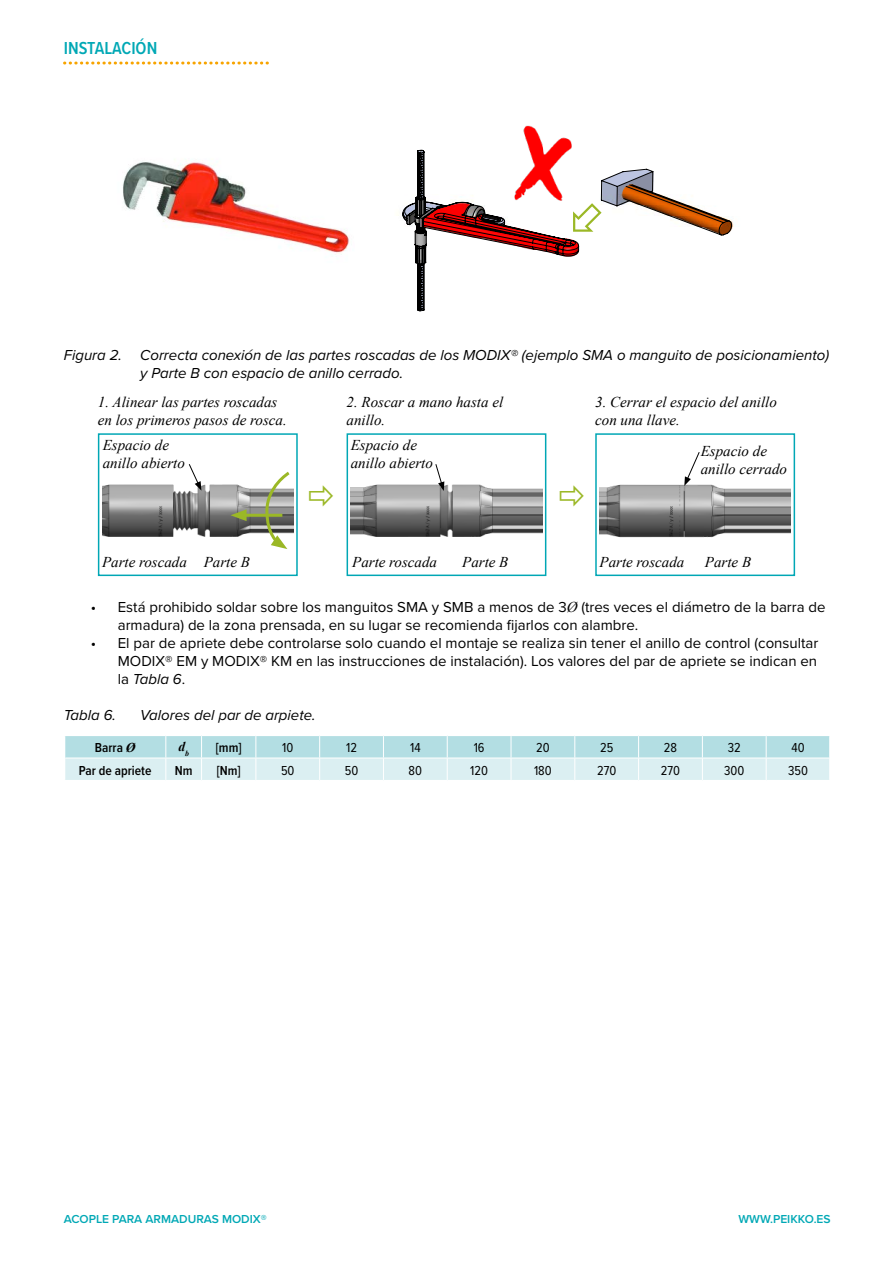
<style>
.page{position:relative;width:893px;height:1263px;background:#fff}
.page>*{position:absolute;margin:0;border:0;box-sizing:border-box;transform-origin:0 0}
.t1{font:600 18px "Proxima Nova Cond";color:#00a8b5}
.t2{font:15px/18px "Proxima Nova";color:#000}
.t3{font:italic 15px/18px "Times New Roman";color:#000}
.t4{font:italic 15px/18px "Proxima Nova";color:#000}
.t5{font:13.5px "Proxima Nova Cond";color:#000}
.t6{font:600 13.5px "Proxima Nova Cond";color:#000}
.t7{font:italic 700 13.5px "Times New Roman";color:#000}
.t8{font:600 12px "Proxima Nova";color:#00a8b5}
.s1{font-family:"Times New Roman";font-style:italic}
.s2{font-style:italic}
.s3{font-family:"Times New Roman";font-weight:700;font-style:italic}
.s4{font-family:"Proxima Nova Cond";font-weight:300;color:#000}
</style>
<div class="page">
<svg style="left:65px;top:62px;width:204px;height:3px"></svg>
<svg style="left:403px;top:150px;width:329px;height:161px"></svg>
<img style="left:123px;top:160px;width:226px;height:94px">
<img style="left:512px;top:125px;width:62px;height:77px">
<div style="left:98px;top:433px;width:200px;height:143px;border:2px solid #00a7b5"></div>
<div style="left:595px;top:433px;width:200px;height:143px;border:2px solid #00a7b5"></div>
<div style="left:347px;top:433px;width:199px;height:143px;border:2px solid #00a7b5"></div>
<img style="left:351px;top:481px;width:191px;height:56px">
<img style="left:102px;top:484px;width:191px;height:53px">
<img style="left:599px;top:484px;width:192px;height:54px">
<svg style="left:435px;top:464px;width:9px;height:27px"></svg>
<svg style="left:684px;top:452px;width:16px;height:34px"></svg>
<svg style="left:189px;top:464px;width:12px;height:27px"></svg>
<svg style="left:264px;top:471px;width:28px;height:78px"></svg>
<hr style="left:241px;top:514px;width:41px;height:3px;background:#9bb826">
<svg style="left:230px;top:509px;width:17px;height:12px"></svg>
<svg style="left:65px;top:735px;width:765px;height:45px;background:#cae8eb"></svg>
<svg style="left:563px;top:198px;width:44px;height:44px"></svg>
<p class="t1" style="left:64px;top:35px;width:95px">INSTALACIÓN</p>
<p class="t4" style="left:140px;top:345px;width:690px;text-indent:-77px">Figura 2. Correcta conexión de las partes roscadas de los MODIX® (ejemplo SMA o manguito de posicionamiento) y Parte B con espacio de anillo cerrado.</p>
<p class="t3" style="left:98px;top:393px;width:190px">1. Alinear las partes roscadas en los primeros pasos de rosca.</p>
<p class="t3" style="left:103px;top:436px;width:84px">Espacio de anillo abierto</p>
<p class="t3" style="left:347px;top:393px;width:158px">2. Roscar a mano hasta el anillo.</p>
<p class="t3" style="left:351px;top:436px;width:84px">Espacio de anillo abierto</p>
<p class="t3" style="left:595px;top:393px;width:183px">3. Cerrar el espacio del anillo con una llave.</p>
<p class="t3" style="left:701px;top:442px;width:88px">Espacio de anillo cerrado</p>
<p class="t3" style="left:102px;top:552px;width:149px">Parte roscada Parte B</p>
<p class="t3" style="left:599px;top:552px;width:86px">Parte roscada</p>
<p class="t3" style="left:705px;top:552px;width:48px">Parte B</p>
<p class="t3" style="left:352px;top:552px;width:86px">Parte roscada</p>
<p class="t3" style="left:462px;top:552px;width:48px">Parte B</p>
<p class="t2" style="left:118px;top:597px;width:709px;text-indent:-27px">• Está prohibido soldar sobre los manguitos SMA y SMB a menos de 3<span class="s1">Ø</span> (tres veces el diámetro de la barra de armadura) de la zona prensada, en su lugar se recomienda fijarlos con alambre.</p>
<p class="t2" style="left:118px;top:633px;width:702px;text-align:justify;text-indent:-27px">• El par de apriete debe controlarse solo cuando el montaje se realiza sin tener el anillo de control (consultar MODIX® EM y MODIX® KM en las instrucciones de instalación). Los valores del par de apriete se indican en la <span class="s2">Tabla 6</span>.</p>
<p class="t4" style="left:64px;top:705px;width:54px">Tabla 6.</p>
<p class="t4" style="left:140px;top:705px;width:177px">Valores del par de arpiete.</p>
<p class="t6" style="left:95px;top:737px;width:42px">Barra <span class="s3">Ø</span></p>
<p class="t7" style="left:178px;top:737px;width:12px">d<sub>b</sub></p>
<p class="t6" style="left:216px;top:737px;width:27px">[mm]</p>
<p class="t5" style="left:282px;top:737px;width:13px">10</p>
<p class="t5" style="left:346px;top:737px;width:12px">12</p>
<p class="t5" style="left:410px;top:737px;width:12px">14</p>
<p class="t5" style="left:474px;top:737px;width:12px">16</p>
<p class="t5" style="left:536px;top:737px;width:15px">20</p>
<p class="t5" style="left:600px;top:737px;width:15px">25</p>
<p class="t5" style="left:664px;top:737px;width:15px">28</p>
<p class="t5" style="left:728px;top:737px;width:14px">32</p>
<p class="t5" style="left:791px;top:737px;width:15px">40</p>
<p class="t6" style="left:79px;top:760px;width:74px">Par de apriete</p>
<p class="t6" style="left:175px;top:760px;width:19px">Nm</p>
<p class="t6" style="left:217px;top:760px;width:25px">[Nm]</p>
<p class="t5" style="left:281px;top:760px;width:15px">50</p>
<p class="t5" style="left:345px;top:760px;width:15px">50</p>
<p class="t5" style="left:409px;top:760px;width:15px">80</p>
<p class="t5" style="left:470px;top:760px;width:19px">120</p>
<p class="t5" style="left:534px;top:760px;width:19px">180</p>
<p class="t5" style="left:597px;top:760px;width:21px">270</p>
<p class="t5" style="left:661px;top:760px;width:21px">270</p>
<p class="t5" style="left:724px;top:760px;width:22px">300</p>
<p class="t5" style="left:788px;top:760px;width:21px">350</p>
<p class="t8" style="left:54px;top:1210px;width:74px"><span class="s4">22</span>ACOPLE PARA</p>
<p class="t8" style="left:145px;top:1210px;width:85px">AR MADURAS MODI</p>
<p class="t8" style="left:253px;top:1210px;width:15px">X®</p>
<p class="t8" style="left:738px;top:1210px;width:94px">WWW.PEIKKO.ES</p>
<p class="t8" style="left:97px;top:1211px;width:204px">ACOPLE PARA ARMADURAS MODIX®</p>
</div>
